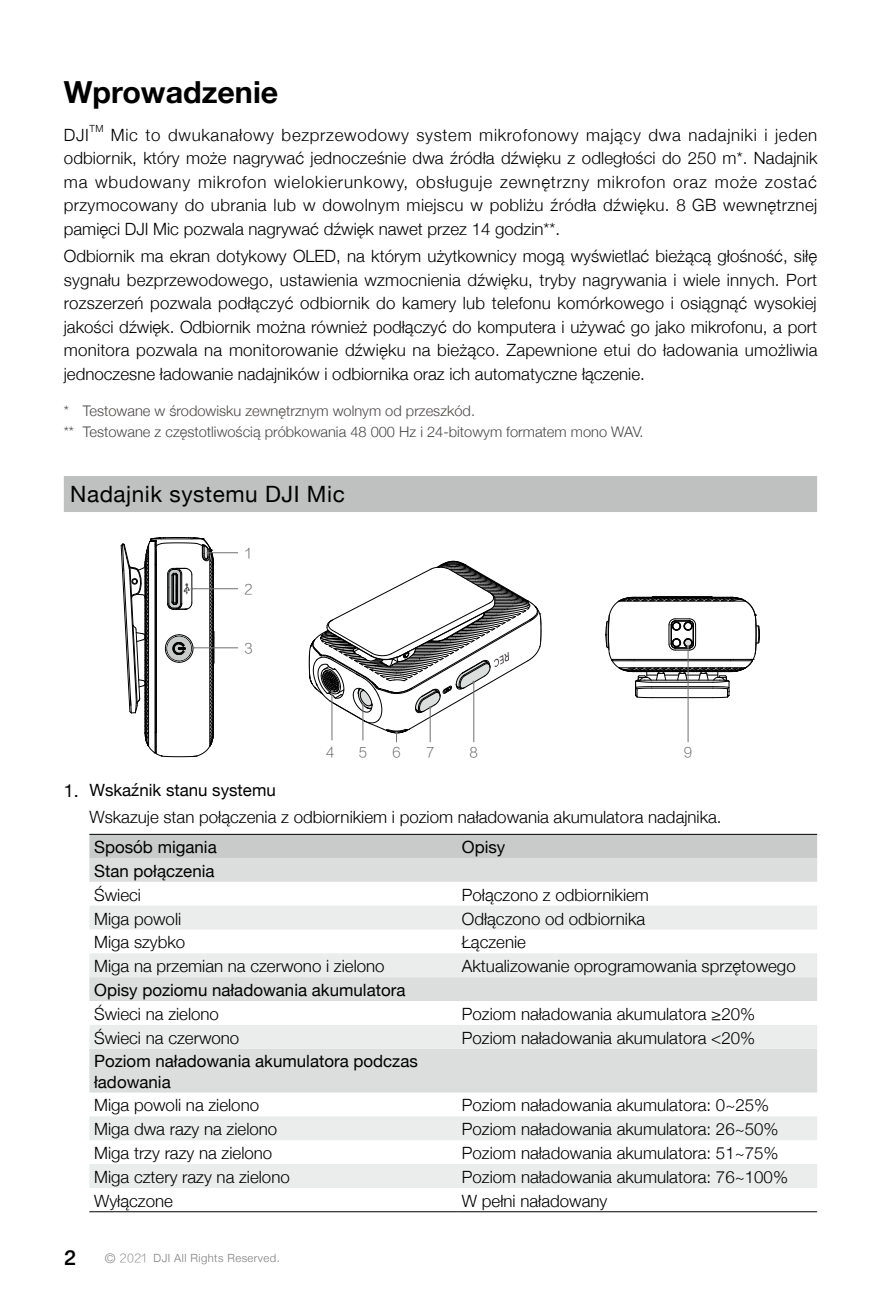
<style>
.page{position:relative;width:881px;height:1308px;background:#fff}
.page>*{position:absolute;margin:0;border:0;box-sizing:border-box;transform-origin:0 0}
.t1{font:700 30.38px "Helvetica Neue";color:#000}
.t2{font:22.5px "Helvetica Neue";letter-spacing:.025em;color:#000}
.t3{font:700 18px "Gujarati Sangam MN";color:#000}
.t4{font:300 16.88px/23.6px "Helvetica Neue";color:#000;text-align:justify}
.t5{font:16.88px/20.2px "Helvetica Neue";color:#000}
.t6{font:300 14.62px/21.4px "Helvetica Neue";color:#4c4948}
.t7{font:13.5px "FZLTXHJW GB1 0";color:#656464}
.t8{font:300 11.25px "Helvetica Neue";letter-spacing:.04em;color:#7d7d7d}
.t9{font:300 9.9px "Helvetica Neue";color:#000}
.s1{font-weight:400;font-size:18px}
.s2{font-weight:400}
.s3{font-size:13.5px;color:#898989}
.s4{font-family:"FZLTXHJW GB1 0";font-weight:400;color:#898989}
</style>
<div class="page">
<div style="left:64px;top:476px;width:752px;height:36px;background:#bfc0c0"></div>
<hr style="left:192px;top:588px;width:46px;height:1px;background:#727171">
<hr style="left:208px;top:552px;width:30px;height:1px;background:#727171">
<hr style="left:193px;top:647px;width:45px;height:1px;background:#727171">
<svg style="left:120px;top:537px;width:94px;height:220px"></svg>
<svg style="left:309px;top:561px;width:232px;height:181px"></svg>
<hr style="left:687px;top:646px;width:1px;height:96px;background:#727171">
<svg style="left:605px;top:596px;width:154px;height:102px"></svg>
<div style="left:89px;top:835px;width:727px;height:23px;background:#c9caca"></div>
<div style="left:89px;top:858px;width:727px;height:24px;background:#dcdddd"></div>
<svg style="left:89px;top:906px;width:727px;height:281px"></svg>
<hr style="left:89px;top:834px;width:368px;height:1px;background:#000">
<hr style="left:457px;top:834px;width:359px;height:1px;background:#000">
<hr style="left:89px;top:1211px;width:368px;height:1px;background:#000">
<hr style="left:457px;top:1211px;width:359px;height:1px;background:#000">
<h1 class="t1" style="left:64px;top:68px;width:216px">Wprowadzenie</h1>
<p class="t4" style="left:64px;top:121px;width:27px">DJI</p>
<p class="t9" style="left:90px;top:121px;width:15px">TM</p>
<p class="t4" style="left:64px;top:121px;width:754px;text-indent:47px">Mic to dwukanałowy bezprzewodowy system mikrofonowy mający dwa nadajniki i jeden odbiornik, który może nagrywać jednocześnie dwa źródła dźwięku z odległości do 250 m*. Nadajnik ma wbudowany mikrofon wielokierunkowy, obsługuje zewnętrzny mikrofon oraz może zostać przymocowany do ubrania lub w dowolnym miejscu w pobliżu źródła dźwięku. 8 GB wewnętrznej pamięci DJI Mic pozwala nagrywać dźwięk nawet przez 14 godzin**.</p>
<p class="t4" style="left:64px;top:243px;width:755px">Odbiornik ma ekran dotykowy OLED, na którym użytkownicy mogą wyświetlać bieżącą głośność, siłę sygnału bezprzewodowego, ustawienia wzmocnienia dźwięku, tryby nagrywania i wiele innych. Port rozszerzeń pozwala podłączyć odbiornik do kamery lub telefonu komórkowego i osiągnąć wysokiej jakości dźwięk. Odbiornik można również podłączyć do komputera i używać go jako mikrofonu, a port monitora pozwala na monitorowanie dźwięku na bieżąco. Zapewnione etui do ładowania umożliwia jednoczesne ładowanie nadajników i odbiornika oraz ich automatyczne łączenie.</p>
<p class="t6" style="left:64px;top:399px;width:581px">* Testowane w środowisku zewnętrznym wolnym od przeszkód.<br>** Testowane z częstotliwością próbkowania 48 000 Hz i 24-bitowym formatem mono WAV.</p>
<h2 class="t2" style="left:70px;top:478px;width:276px">Nadajnik systemu DJI Mic</h2>
<p class="t7" style="left:245px;top:546px;width:8px">1</p>
<p class="t7" style="left:244px;top:581px;width:10px">2</p>
<p class="t7" style="left:244px;top:641px;width:10px">3</p>
<p class="t7" style="left:326px;top:744px;width:10px">4</p>
<p class="t7" style="left:358px;top:744px;width:10px">5</p>
<p class="t7" style="left:392px;top:744px;width:10px">6</p>
<p class="t7" style="left:426px;top:744px;width:10px">7</p>
<p class="t7" style="left:469px;top:744px;width:10px">8</p>
<p class="t7" style="left:683px;top:744px;width:10px">9</p>
<p class="t4" style="left:89px;top:775px;width:633px;line-height:26.6px;text-indent:-26px"><span class="s1">1.</span> <span class="s2">Wskaźnik stanu systemu<br></span>Wskazuje stan połączenia z odbiornikiem i poziom naładowania akumulatora nadajnika.</p>
<p class="t5" style="left:94px;top:837px;width:124px">Sposób migania</p>
<p class="t5" style="left:461px;top:837px;width:45px">Opisy</p>
<p class="t5" style="left:94px;top:861px;width:122px">Stan połączenia</p>
<p class="t4" style="left:94px;top:881px;width:48px">Świeci</p>
<p class="t4" style="left:461px;top:881px;width:188px">Połączono z odbiornikiem</p>
<p class="t4" style="left:94px;top:905px;width:89px">Miga powoli</p>
<p class="t4" style="left:461px;top:905px;width:185px">Odłączono od odbiornika</p>
<p class="t4" style="left:94px;top:929px;width:93px">Miga szybko</p>
<p class="t4" style="left:461px;top:929px;width:66px">Łączenie</p>
<p class="t4" style="left:94px;top:953px;width:292px">Miga na przemian na czerwono i zielono</p>
<p class="t4" style="left:461px;top:953px;width:335px">Aktualizowanie oprogramowania sprzętowego</p>
<p class="t5" style="left:94px;top:980px;width:312px">Opisy poziomu naładowania akumulatora</p>
<p class="t4" style="left:94px;top:1000px;width:126px">Świeci na zielono</p>
<p class="t4" style="left:461px;top:1000px;width:295px">Poziom naładowania akumulatora ≥20%</p>
<p class="t4" style="left:94px;top:1024px;width:147px">Świeci na czerwono</p>
<p class="t4" style="left:461px;top:1024px;width:295px">Poziom naładowania akumulatora &lt;20%</p>
<p class="t5" style="left:94px;top:1052px;width:325px">Poziom naładowania akumulatora podczas ładowania</p>
<p class="t4" style="left:94px;top:1092px;width:166px">Miga powoli na zielono</p>
<p class="t4" style="left:461px;top:1092px;width:309px">Poziom naładowania akumulatora: 0~25%</p>
<p class="t4" style="left:94px;top:1116px;width:184px">Miga dwa razy na zielono</p>
<p class="t4" style="left:461px;top:1116px;width:318px">Poziom naładowania akumulatora: 26~50%</p>
<p class="t4" style="left:94px;top:1140px;width:179px">Miga trzy razy na zielono</p>
<p class="t4" style="left:461px;top:1140px;width:318px">Poziom naładowania akumulatora: 51~75%</p>
<p class="t4" style="left:94px;top:1163px;width:197px">Miga cztery razy na zielono</p>
<p class="t4" style="left:461px;top:1163px;width:327px">Poziom naładowania akumulatora: 76~100%</p>
<p class="t4" style="left:94px;top:1187px;width:80px">Wyłączone</p>
<p class="t4" style="left:461px;top:1187px;width:147px">W pełni naładowany</p>
<p class="t3" style="left:64px;top:1248px;width:14px">2</p>
<p class="t8" style="left:105px;top:1248px;width:176px"><span class="s3">©</span> <span class="s4">2021</span> DJI All Rights Reserved.</p>
</div>
